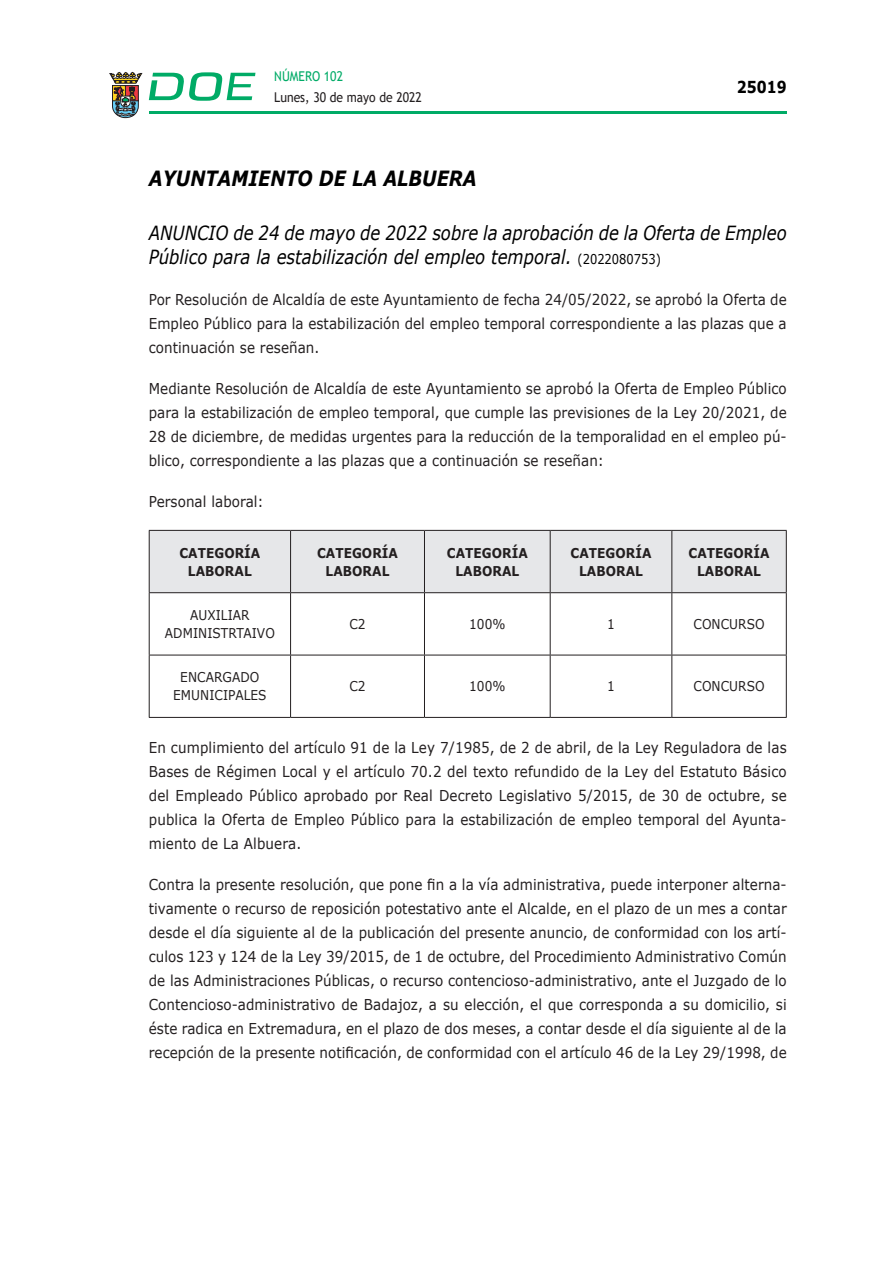
<style>
.page{position:relative;width:893px;height:1263px;background:#fff}
.page>*{position:absolute;margin:0;border:0;box-sizing:border-box;transform-origin:0 0}
.ORGANISMO{font:italic 700 21px "Verdana";color:#000;scale:.85 1}
.SUBORGANISMO{font:italic 19.5px/24px "Verdana";color:#000;scale:.85 1}
.t1{font:700 16.5px "Verdana";color:#000;scale:.85 1}
.CUERPO_DE_TEXTO{font:15px/24px "Verdana";letter-spacing:.005em;color:#231f20;text-align:justify;scale:.9 1}
.TABLATITULO{font:700 13.5px/18px "Verdana";letter-spacing:.005em;color:#231f20;text-align:center;scale:.9 1}
.CUERPO_DE_TEXTO-2{font:13.5px/18px "Verdana";letter-spacing:.005em;color:#231f20;text-align:center;scale:.9 1}
.t2{font:13.5px "Trebuchet MS";color:#231f20;scale:.9 1}
.t3{font:13.5px "Trebuchet MS";color:#00ab67;scale:.9 1}
.s1{font-style:normal;font-size:13.5px}
</style>
<div class="page">
<hr style="left:149px;top:111px;width:638px;height:3px;background:#00ab66">
<svg style="left:109px;top:72px;width:33px;height:46px"></svg>
<svg style="left:149px;top:72px;width:106px;height:29px"></svg>
<div style="left:150px;top:531px;width:636px;height:61px;background:#e6e7e9"></div>
<hr style="left:149px;top:530px;width:142px;height:1px;background:#231f20">
<hr style="left:149px;top:531px;width:1px;height:61px;background:#231f20">
<hr style="left:291px;top:530px;width:133px;height:1px;background:#231f20">
<hr style="left:290px;top:531px;width:1px;height:61px;background:#231f20">
<hr style="left:424px;top:530px;width:126px;height:1px;background:#231f20">
<hr style="left:424px;top:531px;width:1px;height:61px;background:#231f20">
<hr style="left:550px;top:530px;width:122px;height:1px;background:#231f20">
<hr style="left:550px;top:531px;width:1px;height:61px;background:#231f20">
<hr style="left:672px;top:530px;width:115px;height:1px;background:#231f20">
<hr style="left:671px;top:531px;width:1px;height:61px;background:#231f20">
<hr style="left:786px;top:531px;width:1px;height:61px;background:#231f20">
<hr style="left:149px;top:592px;width:142px;height:1px;background:#231f20">
<hr style="left:149px;top:593px;width:1px;height:62px;background:#231f20">
<hr style="left:291px;top:592px;width:133px;height:1px;background:#231f20">
<hr style="left:290px;top:593px;width:1px;height:62px;background:#231f20">
<hr style="left:424px;top:592px;width:126px;height:1px;background:#231f20">
<hr style="left:424px;top:593px;width:1px;height:62px;background:#231f20">
<hr style="left:550px;top:592px;width:122px;height:1px;background:#231f20">
<hr style="left:550px;top:593px;width:1px;height:62px;background:#231f20">
<hr style="left:672px;top:592px;width:115px;height:1px;background:#231f20">
<hr style="left:671px;top:593px;width:1px;height:62px;background:#231f20">
<hr style="left:786px;top:593px;width:1px;height:62px;background:#231f20">
<hr style="left:149px;top:655px;width:142px;height:1px;background:#231f20">
<hr style="left:149px;top:655px;width:1px;height:62px;background:#231f20">
<hr style="left:291px;top:655px;width:133px;height:1px;background:#231f20">
<hr style="left:290px;top:655px;width:1px;height:62px;background:#231f20">
<hr style="left:424px;top:655px;width:126px;height:1px;background:#231f20">
<hr style="left:424px;top:655px;width:1px;height:62px;background:#231f20">
<hr style="left:550px;top:655px;width:122px;height:1px;background:#231f20">
<hr style="left:550px;top:655px;width:1px;height:62px;background:#231f20">
<hr style="left:672px;top:655px;width:115px;height:1px;background:#231f20">
<hr style="left:671px;top:655px;width:1px;height:62px;background:#231f20">
<hr style="left:786px;top:655px;width:1px;height:62px;background:#231f20">
<hr style="left:149px;top:717px;width:142px;height:1px;background:#231f20">
<hr style="left:291px;top:717px;width:133px;height:1px;background:#231f20">
<hr style="left:424px;top:717px;width:126px;height:1px;background:#231f20">
<hr style="left:550px;top:717px;width:122px;height:1px;background:#231f20">
<hr style="left:672px;top:717px;width:115px;height:1px;background:#231f20">
<p class="t3" style="left:274px;top:67px;width:78px">NÚMERO 102</p>
<p class="t2" style="left:274px;top:88px;width:166px">Lunes, 30 de mayo de 2022</p>
<p class="t1" style="left:737px;top:75px;width:60px">25019</p>
<p class="ORGANISMO" style="left:149px;top:164px;width:387px">AYUNTAMIENTO DE LA ALBUERA</p>
<p class="SUBORGANISMO" style="left:149px;top:221px;width:752px">ANUNCIO de 24 de mayo de 2022 sobre la aprobación de la Oferta de Empleo<br>Público para la estabilización del empleo temporal. <span class="s1">(2022080753)</span></p>
<p class="CUERPO_DE_TEXTO" style="left:149px;top:287px;width:710px">Por Resolución de Alcaldía de este Ayuntamiento de fecha 24/05/2022, se aprobó la Oferta de Empleo Público para la estabilización del empleo temporal correspondiente a las plazas que a continuación se reseñan.</p>
<p class="CUERPO_DE_TEXTO" style="left:149px;top:376px;width:710px">Mediante Resolución de Alcaldía de este Ayuntamiento se aprobó la Oferta de Empleo Público para la estabilización de empleo temporal, que cumple las previsiones de la Ley 20/2021, de 28 de diciembre, de medidas urgentes para la reducción de la temporalidad en el empleo pú&shy;blico, correspondiente a las plazas que a continuación se reseñan:</p>
<p class="CUERPO_DE_TEXTO" style="left:149px;top:489px;width:129px">Personal laboral:</p>
<p class="TABLATITULO" style="left:179px;top:543px;width:92px">CATEGORÍA<br>LABORAL</p>
<p class="TABLATITULO" style="left:317px;top:543px;width:92px">CATEGORÍA<br>LABORAL</p>
<p class="TABLATITULO" style="left:447px;top:543px;width:92px">CATEGORÍA<br>LABORAL</p>
<p class="TABLATITULO" style="left:570px;top:543px;width:92px">CATEGORÍA<br>LABORAL</p>
<p class="TABLATITULO" style="left:689px;top:543px;width:92px">CATEGORÍA<br>LABORAL</p>
<p class="CUERPO_DE_TEXTO-2" style="left:165px;top:606px;width:124px">AUXILIAR<br>ADMINISTRTAIVO</p>
<p class="CUERPO_DE_TEXTO-2" style="left:349px;top:615px;width:20px">C2</p>
<p class="CUERPO_DE_TEXTO-2" style="left:469px;top:615px;width:42px">100%</p>
<p class="CUERPO_DE_TEXTO-2" style="left:607px;top:615px;width:10px">1</p>
<p class="CUERPO_DE_TEXTO-2" style="left:693px;top:615px;width:81px">CONCURSO</p>
<p class="CUERPO_DE_TEXTO-2" style="left:173px;top:668px;width:105px">ENCARGADO<br>EMUNICIPALES</p>
<p class="CUERPO_DE_TEXTO-2" style="left:349px;top:677px;width:20px">C2</p>
<p class="CUERPO_DE_TEXTO-2" style="left:469px;top:677px;width:42px">100%</p>
<p class="CUERPO_DE_TEXTO-2" style="left:607px;top:677px;width:10px">1</p>
<p class="CUERPO_DE_TEXTO-2" style="left:693px;top:677px;width:81px">CONCURSO</p>
<p class="CUERPO_DE_TEXTO" style="left:149px;top:735px;width:710px">En cumplimiento del artículo 91 de la Ley 7/1985, de 2 de abril, de la Ley Reguladora de las Bases de Régimen Local y el artículo 70.2 del texto refundido de la Ley del Estatuto Básico del Empleado Público aprobado por Real Decreto Legislativo 5/2015, de 30 de octubre, se publica la Oferta de Empleo Público para la estabilización de empleo temporal del Ayunta&shy;miento de La Albuera.</p>
<p class="CUERPO_DE_TEXTO" style="left:149px;top:872px;width:710px">Contra la presente resolución, que pone fin a la vía administrativa, puede interponer alterna&shy;tivamente o recurso de reposición potestativo ante el Alcalde, en el plazo de un mes a contar desde el día siguiente al de la publicación del presente anuncio, de conformidad con los artí&shy;culos 123 y 124 de la Ley 39/2015, de 1 de octubre, del Procedimiento Administrativo Común de las Administraciones Públicas, o recurso contencioso-administrativo, ante el Juzgado de lo Contencioso-administrativo de Badajoz, a su elección, el que corresponda a su domicilio, si éste radica en Extremadura, en el plazo de dos meses, a contar desde el día siguiente al de la recepción de la presente notificación, de conformidad con el artículo 46 de la Ley 29/1998, de</p>
</div>
